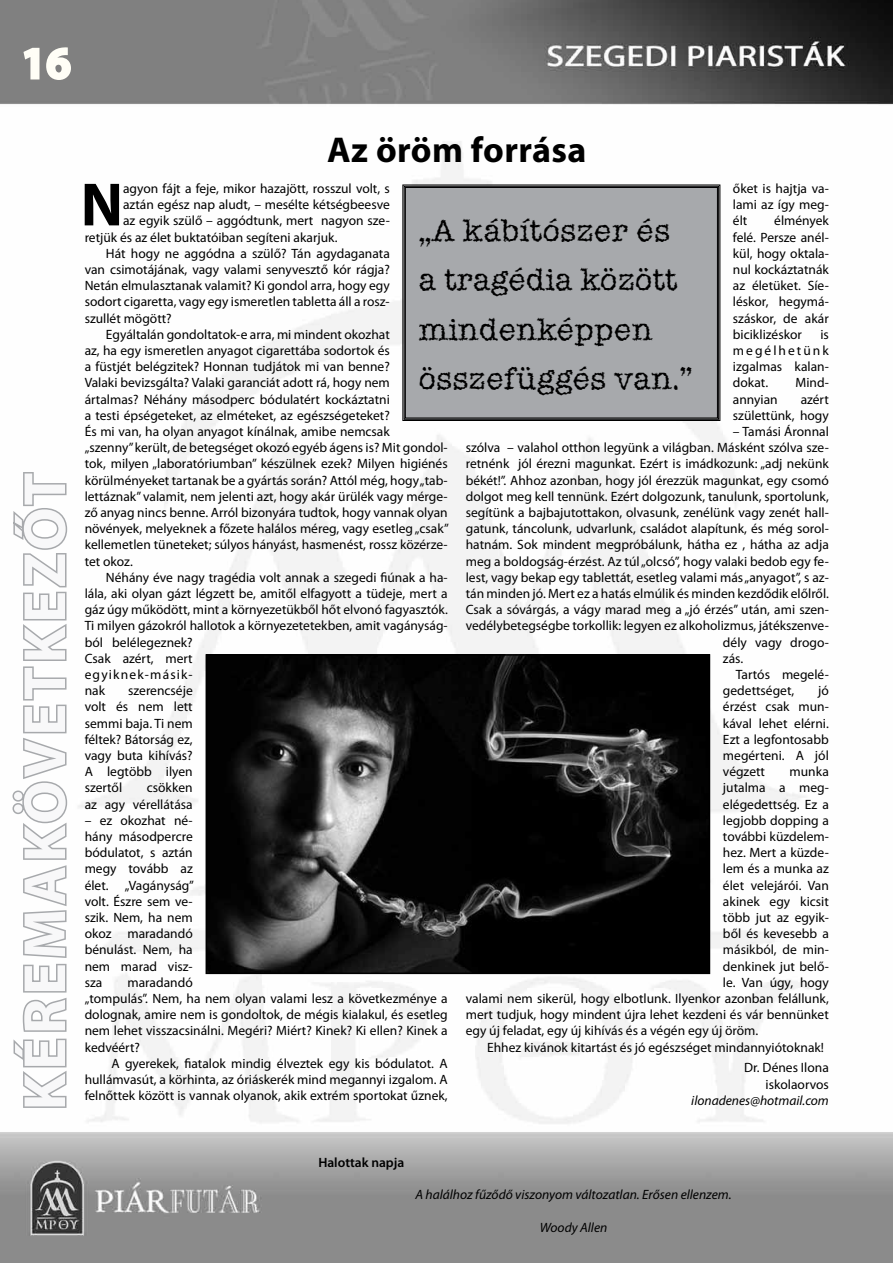
<style>
.page{position:relative;width:893px;height:1263px;background:#fff}
.page>*{position:absolute;margin:0;border:0;box-sizing:border-box;transform-origin:0 0}
.t1{font:700 61.5px "Myriad Pro";color:#000}
.t2{font:700 60px "Myriad Pro";letter-spacing:.06em;color:#f8f8f9}
.t3{font:700 45px "Myriad Pro";color:#fffef6}
.t4{font:700 36px "Myriad Pro";letter-spacing:.01em;color:#000}
.t5{font:31.5px/49.5px "Hu Iceq";color:#000}
.t6{font:13.5px/16.2px "Myriad Pro";color:#000;text-align:justify}
.t7{font:italic 13.5px "Myriad Pro";color:#000}
.t8{font:13.5px "Myriad Pro";letter-spacing:.085em;color:#000}
.t9{font:600 13.5px "Myriad Pro";color:#000}
</style>
<div class="page">
<img style="left:0;top:0;width:893px;height:1263px">
<svg style="left:22px;top:46px;width:50px;height:35px"></svg>
<svg style="left:11px;top:470px;width:58px;height:639px"></svg>
<div style="left:402px;top:184px;width:318px;height:237px;background:#a7a9ac"></div>
<div style="left:405px;top:187px;width:313px;height:231px;border:1px solid #000"></div>
<img style="left:209px;top:657px;width:498px;height:314px">
<div style="left:206px;top:654px;width:504px;height:320px;border:2px solid #000"></div>
<h3 class="t3" style="left:21px;top:34px;width:51px">16</h3>
<h2 class="t2" style="left:6px;top:1110px;width:639px;rotate:-90deg">Kéremakövetkezőt</h2>
<h3 class="t4" style="left:327px;top:127px;width:261px">Az öröm forrása</h3>
<h1 class="t1" style="left:81px;top:165px;width:36px">N</h1>
<p class="t6" style="left:123px;top:180px;width:268px">agyon fájt a feje, mikor hazajött, rosszul volt, s</p>
<p class="t6" style="left:733px;top:180px;width:97px">őket is hajtja va&shy;lami az így meg&shy;élt</p>
<p class="t6" style="left:123px;top:196px;width:268px">aztán egész nap aludt, – mesélte kétségbeesve</p>
<p class="t6" style="left:123px;top:213px;width:268px">az egyik szülő – aggódtunk, mert nagyon sze-</p>
<p class="t6" style="left:85px;top:229px;width:254px">retjük és az élet buktatóiban segíteni akarjuk.</p>
<p class="t6" style="left:106px;top:245px;width:285px">Hát hogy ne aggódna a szülő? Tán agydaganata</p>
<p class="t6" style="left:85px;top:261px;width:307px">van csimotájának, vagy valami senyvesztő kór rágja?</p>
<p class="t6" style="left:85px;top:277px;width:307px">Netán elmulasztanak valamit? Ki gondol arra, hogy egy</p>
<p class="t6" style="left:85px;top:294px;width:307px">sodort cigaretta, vagy egy ismeretlen tabletta áll a ros -</p>
<p class="t6" style="left:85px;top:310px;width:89px">szullét mögött?</p>
<p class="t6" style="left:106px;top:326px;width:285px">Egyáltalán gondoltatok-e arra, mi mindent okozhat</p>
<p class="t6" style="left:85px;top:342px;width:307px">az, ha egy ismeretlen anyagot cigarettába sodortok és</p>
<p class="t6" style="left:85px;top:358px;width:307px">a füstjét belégzitek? Honnan tudjátok mi van benne?</p>
<p class="t6" style="left:85px;top:375px;width:307px">Valaki bevizsgálta? Valaki garanciát adott rá, hogy nem</p>
<p class="t6" style="left:85px;top:391px;width:307px">ártalmas? Néhány másodperc bódulatért kockáztatni</p>
<p class="t6" style="left:85px;top:407px;width:307px">a testi épségeteket, az elméteket, az egészségeteket?</p>
<p class="t6" style="left:85px;top:423px;width:307px">És mi van, ha olyan anyagot kínálnak, amibe nemcsak</p>
<p class="t6" style="left:85px;top:439px;width:365px">„szenny” került, de betegséget okozó egyéb ágens is? Mit gondol-</p>
<p class="t6" style="left:85px;top:456px;width:365px">tok, milyen „laboratóriumban” készülnek ezek? Milyen higiénés</p>
<p class="t6" style="left:85px;top:472px;width:365px">körülményeket tartanak be a gyártás során? Attól még, hogy „tab-</p>
<p class="t6" style="left:85px;top:488px;width:365px">lettáznak” valamit, nem jelenti azt, hogy akár ürülék vagy mérge-</p>
<p class="t6" style="left:85px;top:504px;width:365px">ző anyag nincs benne. Arról bizonyára tudtok, hogy vannak olyan</p>
<p class="t6" style="left:85px;top:520px;width:366px">növények, melyeknek a főzete halálos méreg, vagy esetleg „csak”</p>
<p class="t6" style="left:85px;top:537px;width:365px">kellemetlen tüneteket; súlyos hányást, hasmenést, rossz közérze-</p>
<p class="t6" style="left:85px;top:553px;width:50px">tet okoz.</p>
<p class="t6" style="left:106px;top:569px;width:343px">Néhány éve nagy tragédia volt annak a szegedi fiúnak a ha-</p>
<p class="t6" style="left:85px;top:585px;width:365px">lála, aki olyan gázt légzett be, amitől elfagyott a tüdeje, mert a</p>
<p class="t6" style="left:85px;top:601px;width:365px">gáz úgy működött, mint a környezetükből hőt elvonó fagyasztók.</p>
<p class="t6" style="left:85px;top:618px;width:365px">Ti milyen gázokról hallotok a környezetetekben, amit vagányság-</p>
<p class="t6" style="left:85px;top:634px;width:110px">ból belélegeznek?</p>
<p class="t6" style="left:85px;top:650px;width:110px">Csak azért, mert</p>
<p class="t8" style="left:85px;top:666px;width:110px">egyiknek-másik-</p>
<p class="t6" style="left:85px;top:682px;width:22px">nak</p>
<p class="t6" style="left:733px;top:213px;width:97px;text-indent:41px">élmények felé. Persze anél&shy;kül, hogy oktala&shy;nul kockáztatnák az életüket. Síe&shy;léskor, hegymá&shy;száskor, de akár biciklizéskor</p>
<h3 class="t5" style="left:418px;top:205px;width:276px">„A kábítószer és a tragédia között mindenképpen összefüggés van.”</h3>
<p class="t6" style="left:733px;top:326px;width:97px;text-indent:87px">is megélhetünk izgalmas kalan&shy;dokat.</p>
<p class="t6" style="left:795px;top:375px;width:35px">Mind-</p>
<p class="t6" style="left:733px;top:391px;width:97px;text-align:right">azért<br>születtünk, hogy</p>
<p class="t6" style="left:733px;top:423px;width:97px">– Tamási Áronnal</p>
<p class="t6" style="left:466px;top:439px;width:365px">szólva – valahol otthon legyünk a világban. Másként szólva sze-</p>
<p class="t6" style="left:466px;top:456px;width:365px">retnénk jól érezni magunkat. Ezért is imádkozunk: „adj nekünk</p>
<p class="t6" style="left:466px;top:472px;width:365px">békét!”. Ahhoz azonban, hogy jól érezzük magunkat, egy csomó</p>
<p class="t6" style="left:466px;top:488px;width:365px">dolgot meg kell tennünk. Ezért dolgozunk, tanulunk, sportolunk,</p>
<p class="t6" style="left:466px;top:504px;width:365px">segítünk a bajbajutottakon, olvasunk, zenélünk vagy zenét hall-</p>
<p class="t6" style="left:466px;top:520px;width:365px">gatunk, táncolunk, udvarlunk, családot alapítunk, és még sorol-</p>
<p class="t6" style="left:466px;top:537px;width:365px">hatnám. Sok mindent megpróbálunk, hátha ez , hátha az adja</p>
<p class="t6" style="left:466px;top:553px;width:365px">meg a boldogság-érzést. Az túl „olcsó”, hogy valaki bedob egy fe-</p>
<p class="t6" style="left:466px;top:569px;width:364px">lest, vagy bekap egy tablettát, esetleg valami más „anyagot”, s az-</p>
<p class="t6" style="left:466px;top:585px;width:365px">tán minden jó. Mert ez a hatás elmúlik és minden kezdődik előlről.</p>
<p class="t6" style="left:466px;top:601px;width:365px">Csak a sóvárgás, a vágy marad meg a „jó érzés” után, ami szen-</p>
<p class="t6" style="left:466px;top:618px;width:365px">vedélybetegségbe torkollik: legyen ez alkoholizmus, játékszenve-</p>
<p class="t6" style="left:723px;top:634px;width:107px">dély vagy drogo-</p>
<p class="t6" style="left:723px;top:650px;width:22px">zás.</p>
<p class="t6" style="left:736px;top:666px;width:95px">Tartós megelé-</p>
<p class="t6" style="left:723px;top:682px;width:73px">gedettséget,</p>
<p class="t6" style="left:733px;top:391px;width:46px">annyian</p>
<p class="t6" style="left:85px;top:682px;width:110px;text-indent:44px">szerencséje volt és nem lett semmi baja. Ti nem féltek? Bátorság ez, vagy buta kihívás?<br>A legtöbb ilyen szertől</p>
<p class="t6" style="left:723px;top:682px;width:107px;text-indent:95px">jó érzést csak mun&shy;kával lehet elérni.<br>Ezt a legfontosabb megérteni. A jól végzett</p>
<p class="t6" style="left:790px;top:763px;width:41px">munka</p>
<p class="t6" style="left:723px;top:780px;width:107px">jutalma a meg-</p>
<p class="t6" style="left:723px;top:796px;width:107px">elégedettség. Ez a</p>
<p class="t6" style="left:723px;top:812px;width:107px">legjobb dopping a</p>
<p class="t6" style="left:723px;top:828px;width:107px">további küzdelem-</p>
<p class="t6" style="left:723px;top:844px;width:107px">hez. Mert a küzde-</p>
<p class="t6" style="left:723px;top:861px;width:107px">lem és a munka az</p>
<p class="t6" style="left:723px;top:877px;width:107px">élet velejárói. Van</p>
<p class="t6" style="left:723px;top:893px;width:107px">akinek egy kicsit</p>
<p class="t6" style="left:723px;top:909px;width:107px">több jut az egyik-</p>
<p class="t6" style="left:723px;top:925px;width:107px">ből és kevesebb a</p>
<p class="t6" style="left:723px;top:942px;width:107px">másikból, de min-</p>
<p class="t6" style="left:723px;top:958px;width:107px">denkinek jut belő-</p>
<p class="t6" style="left:723px;top:974px;width:107px">le. Van úgy, hogy</p>
<p class="t6" style="left:466px;top:990px;width:365px">valami nem sikerül, hogy elbotlunk. Ilyenkor azonban felállunk,</p>
<p class="t6" style="left:466px;top:1006px;width:365px">mert tudjuk, hogy mindent újra lehet kezdeni és vár bennünket</p>
<p class="t6" style="left:466px;top:1023px;width:294px">egy új feladat, egy új kihívás és a végén egy új öröm.</p>
<p class="t6" style="left:487px;top:1039px;width:338px">Ehhez kivánok kitartást és jó egészséget mindannyiótoknak!</p>
<p class="t6" style="left:744px;top:1059px;width:86px;text-align:right">Dr. Dénes Ilona iskolaorvos</p>
<p class="t7" style="left:691px;top:1092px;width:139px">ilonadenes@hotmail.com</p>
<p class="t6" style="left:85px;top:780px;width:110px;text-align:right">csökken<br>az agy vérellátása</p>
<p class="t6" style="left:85px;top:812px;width:111px">– ez okozhat né&shy;hány másodpercre bódulatot, s aztán megy tovább az élet. „Vagányság” volt. Észre sem ve&shy;szik. Nem, ha nem okoz maradandó bénulást. Nem, ha nem marad vis - sza</p>
<p class="t6" style="left:85px;top:974px;width:365px;text-align:left;text-indent:43px">maradandó<br>„tompulás”. Nem, ha nem olyan valami lesz a következménye a dolognak, amire nem is gondoltok, de mégis kialakul, és esetleg nem lehet visszacsinálni. Megéri? Miért? Kinek? Ki ellen? Kinek a kedvéért?</p>
<p class="t6" style="left:85px;top:1055px;width:365px;text-indent:27px">A gyerekek, fiatalok mindig élveztek egy kis bódulatot. A hullámvasút, a körhinta, az óriáskerék mind megannyi izgalom. A felnőttek között is vannak olyanok, akik extrém sportokat űznek,</p>
<p class="t9" style="left:318px;top:1154px;width:87px">Halottak napja</p>
<p class="t7" style="left:415px;top:1186px;width:318px">A halálhoz fűződő viszonyom változatlan. Erősen ellenzem.</p>
<p class="t7" style="left:540px;top:1219px;width:69px">Woody Allen</p>
</div>
